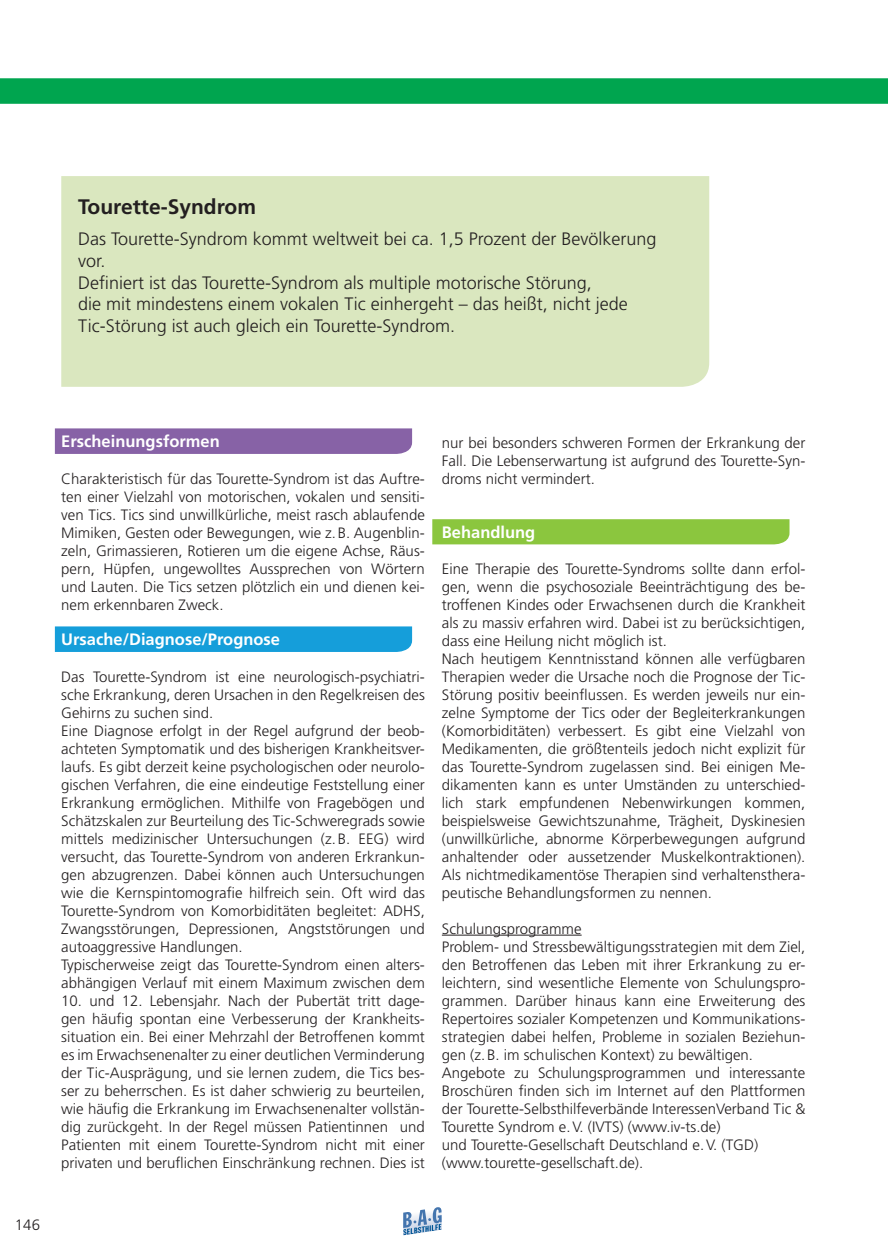
<style>
.page{position:relative;width:888px;height:1258px;background:#fff}
.page>*{position:absolute;margin:0;border:0;box-sizing:border-box;transform-origin:0 0}
.t1{font:700 21px "Frutiger";color:#231f20}
.t2{font:300 18px/21.6px "Frutiger";color:#231f20}
.t3{font:700 16.5px "Frutiger";color:#fff}
.t4{font:300 15px/18px "Frutiger";color:#231f20;text-align:justify}
</style>
<div class="page">
<svg style="left:403px;top:1207px;width:39px;height:28px"></svg>
<svg style="left:0;top:78px;width:888px;height:26px;background:#04a652"></svg>
<div style="left:432px;top:519px;width:357px;height:25px;background:#8bc63e"></div>
<div style="left:61px;top:176px;width:648px;height:211px;background:#dae7bf"></div>
<hr style="left:442px;top:935px;width:140px;height:1px;background:#231f20">
<svg style="left:55px;top:428px;width:357px;height:26px;background:#8965a7"></svg>
<div style="left:55px;top:626px;width:357px;height:26px;background:#159eda"></div>
<h1 class="t1" style="left:78px;top:194px;width:179px">Tourette-Syndrom</h1>
<p class="t2" style="left:78px;top:228px;width:580px">Das Tourette-Syndrom kommt weltweit bei ca. 1,5 Prozent der Bevölkerung vor.<br>Definiert ist das Tourette-Syndrom als multiple motorische Störung,<br>die mit mindestens einem vokalen Tic einhergeht – das heißt, nicht jede Tic-Störung ist auch gleich ein Tourette-Syndrom.</p>
<p class="t4" style="left:15px;top:1215px;width:27px">146</p>
<p class="t3" style="left:61px;top:431px;width:160px">Erscheinungsformen</p>
<p class="t4" style="left:61px;top:469px;width:365px">Charakteristisch für das Tourette-Syndrom ist das Auftre&shy;ten einer Vielzahl von motorischen, vokalen und sensiti&shy;ven Tics. Tics sind unwillkürliche, meist rasch ablaufende Mimiken, Gesten oder Bewegungen, wie z.B. Augenblin&shy;zeln, Grimassieren, Rotieren um die eigene Achse, Räus&shy;pern, Hüpfen, ungewolltes Aussprechen von Wörtern und Lauten. Die Tics setzen plötzlich ein und dienen kei&shy;nem erkennbaren Zweck.</p>
<p class="t3" style="left:61px;top:629px;width:220px">Ursache/Diagnose/Prognose</p>
<p class="t4" style="left:61px;top:667px;width:365px;text-align:left">Das Tourette-Syndrom ist eine neurologisch-psychiatri&shy;sche Erkrankung, deren Ursachen in den Regelkreisen des Gehirns zu suchen sind.<br>Eine Diagnose erfolgt in der Regel aufgrund der beob&shy;achteten Symptomatik und des bisherigen Krankheitsver&shy;laufs. Es gibt derzeit keine psychologischen oder neurolo&shy;gischen Verfahren, die eine eindeutige Feststellung einer Erkrankung ermöglichen. Mithilfe von Fragebögen und Schätzskalen zur Beurteilung des Tic-Schweregrads sowie mittels medizinischer Untersuchungen (z.B. EEG) wird versucht, das Tourette-Syndrom von anderen Erkrankun&shy;gen abzugrenzen. Dabei können auch Untersuchungen wie die Kernspintomografie hilfreich sein. Oft wird das Tourette-Syndrom von Komorbiditäten begleitet: ADHS, Zwangsstörungen, Depressionen, Angststörungen und autoaggressive Handlungen.<br>Typischerweise zeigt das Tourette-Syndrom einen alters&shy;abhängigen Verlauf mit einem Maximum zwischen dem</p>
<p class="t4" style="left:61px;top:991px;width:365px">10. und 12. Lebensjahr. Nach der Pubertät tritt dage&shy;gen häufig spontan eine Verbesserung der Krankheits&shy;situation ein. Bei einer Mehrzahl der Betroffenen kommt es im Erwachsenenalter zu einer deutlichen Verminderung der Tic-Ausprägung, und sie lernen zudem, die Tics bes&shy;ser zu beherrschen. Es ist daher schwierig zu beurteilen, wie häufig die Erkrankung im Erwachsenenalter vollstän&shy;dig zurückgeht. In der Regel müssen Patientinnen und Patienten mit einem Tourette-Syndrom nicht mit einer privaten und beruflichen Einschränkung rechnen. Dies ist</p>
<p class="t4" style="left:442px;top:433px;width:365px">nur bei besonders schweren Formen der Erkrankung der Fall. Die Lebenserwartung ist aufgrund des Tourette-Syn&shy;droms nicht vermindert.</p>
<p class="t3" style="left:442px;top:522px;width:95px">Behandlung</p>
<p class="t4" style="left:442px;top:559px;width:365px;text-align:left">Eine Therapie des Tourette-Syndroms sollte dann erfol&shy;gen, wenn die psychosoziale Beeinträchtigung des be&shy;troffenen Kindes oder Erwachsenen durch die Krankheit als zu massiv erfahren wird. Dabei ist zu berücksichtigen, dass eine Heilung nicht möglich ist.<br>Nach heutigem Kenntnisstand können alle verfügbaren Therapien weder die Ursache noch die Prognose der Tic-Störung positiv beeinflussen. Es werden jeweils nur ein&shy;zelne Symptome der Tics oder der Begleiterkrankungen (Komorbiditäten) verbessert. Es gibt eine Vielzahl von Medikamenten, die größtenteils jedoch nicht explizit für das Tourette-Syndrom zugelassen sind. Bei einigen Me&shy;dikamenten kann es unter Umständen zu unterschied&shy;lich stark empfundenen Nebenwirkungen kommen, beispielsweise Gewichtszunahme, Trägheit, Dyskinesien (unwillkürliche, abnorme Körperbewegungen aufgrund anhaltender oder aussetzender Muskelkontraktionen).<br>Als nichtmedikamentöse Therapien sind verhaltensthera&shy;peutische Behandlungsformen zu nennen.</p>
<p class="t4" style="left:442px;top:919px;width:365px;text-align:left">Schulungsprogramme<br>Problem- und Stressbewältigungsstrategien mit dem Ziel, den Betroffenen das Leben mit ihrer Erkrankung zu er&shy;leichtern, sind wesentliche Elemente von Schulungspro&shy;grammen. Darüber hinaus kann eine Erweiterung des Repertoires sozialer Kompetenzen und Kommunikations&shy;strategien dabei helfen, Probleme in sozialen Beziehun&shy;gen (z.B. im schulischen Kontext) zu bewältigen.<br>Angebote zu Schulungsprogrammen und interessante Broschüren finden sich im Internet auf den Plattformen der Tourette-Selbsthilfeverbände InteressenVerband Tic &amp; Tourette Syndrom e.V. (IVTS) (www.iv-ts.de)<br>und Tourette-Gesellschaft Deutschland e.V. (TGD) (www.tourette-gesellschaft.de).</p>
</div>
